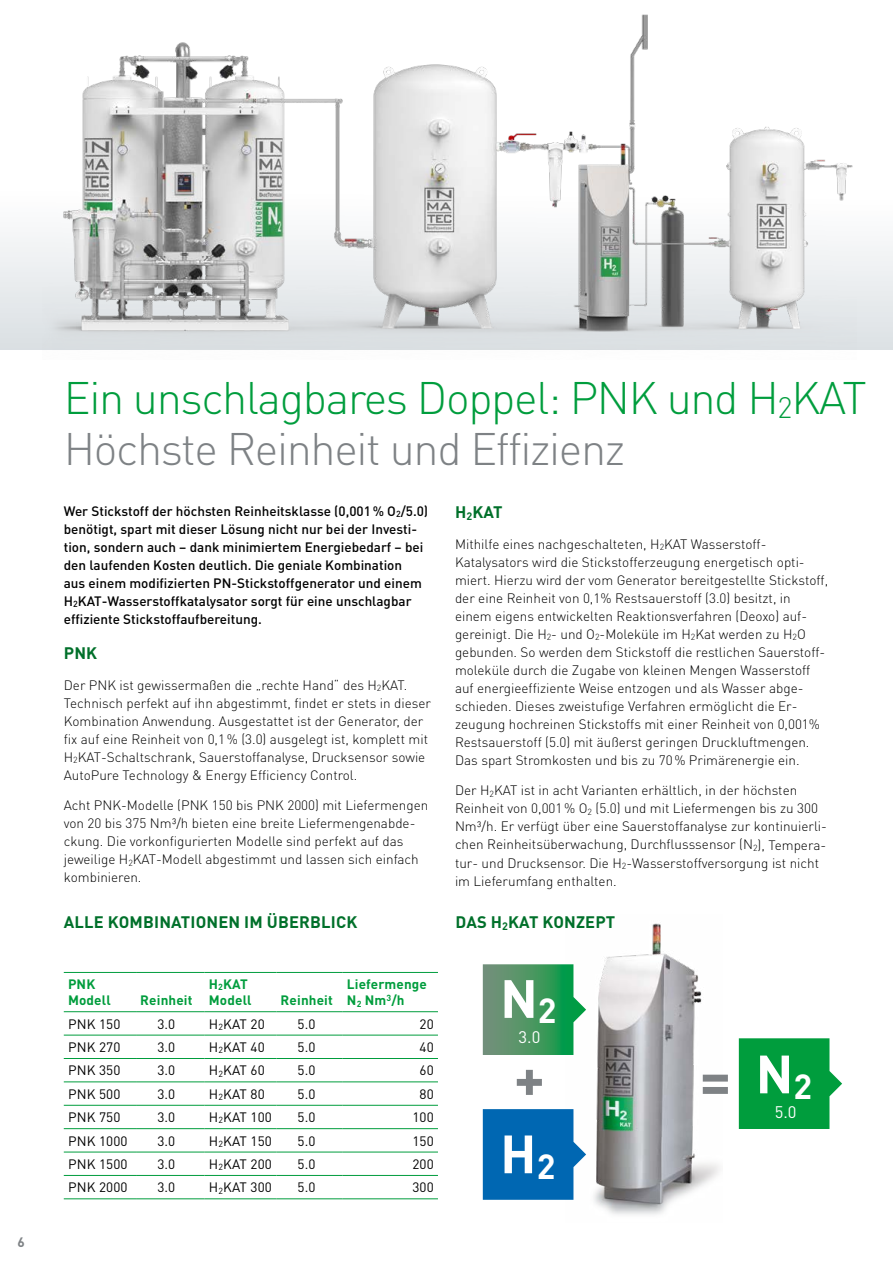
<style>
.page{position:relative;width:893px;height:1263px;background:#fff}
.page>*{position:absolute;margin:0;border:0;box-sizing:border-box;transform-origin:0 0}
.t1{font:700 56.7px "DIN Pro";color:#7e8285}
.t2{font:700 52.95px "DIN Pro";color:#fff}
.t3{font:300 45px/51px "DIN Pro";letter-spacing:-.03em;color:#009d3d}
.t4{font:16.65px "DIN Pro";color:#fff}
.t5{font:700 16.5px "DIN Pro";letter-spacing:.01em;color:#00702a}
.t6{font:300 13.5px/18px "DIN Pro";color:#000}
.t7{font:500 13.5px/18px "DIN Pro";color:#000}
.t8{font:13.5px "DIN Pro";letter-spacing:.01em;color:#000}
.t9{font:700 13.5px/16.2px "DIN Pro";letter-spacing:.01em;color:#009d3d}
.t10{font:700 13.5px "DIN Pro";color:#7e8285}
.s1{color:#7e8285}
</style>
<div class="page">
<div style="left:0;top:0;width:893px;height:349px;background:linear-gradient(to bottom,#fff,#e6eaec)"></div>
<img style="left:594px;top:923px;width:126px;height:292px">
<svg style="left:64px;top:1012px;width:374px;height:163px"></svg>
<hr style="left:64px;top:1035px;width:72px;height:1px;background:#009d3d">
<hr style="left:136px;top:1035px;width:69px;height:1px;background:#009d3d">
<hr style="left:205px;top:1035px;width:71px;height:1px;background:#009d3d">
<hr style="left:276px;top:1035px;width:67px;height:1px;background:#009d3d">
<hr style="left:343px;top:1035px;width:95px;height:1px;background:#009d3d">
<hr style="left:64px;top:1058px;width:72px;height:1px;background:#009d3d">
<hr style="left:136px;top:1058px;width:69px;height:1px;background:#009d3d">
<hr style="left:205px;top:1058px;width:71px;height:1px;background:#009d3d">
<hr style="left:276px;top:1058px;width:67px;height:1px;background:#009d3d">
<hr style="left:343px;top:1058px;width:95px;height:1px;background:#009d3d">
<hr style="left:64px;top:1081px;width:72px;height:1px;background:#009d3d">
<hr style="left:136px;top:1081px;width:69px;height:1px;background:#009d3d">
<hr style="left:205px;top:1081px;width:71px;height:1px;background:#009d3d">
<hr style="left:276px;top:1081px;width:67px;height:1px;background:#009d3d">
<hr style="left:343px;top:1081px;width:95px;height:1px;background:#009d3d">
<hr style="left:64px;top:1105px;width:72px;height:1px;background:#009d3d">
<hr style="left:136px;top:1105px;width:69px;height:1px;background:#009d3d">
<hr style="left:205px;top:1105px;width:71px;height:1px;background:#009d3d">
<hr style="left:276px;top:1105px;width:67px;height:1px;background:#009d3d">
<hr style="left:343px;top:1105px;width:95px;height:1px;background:#009d3d">
<hr style="left:64px;top:1152px;width:72px;height:1px;background:#009d3d">
<hr style="left:136px;top:1152px;width:69px;height:1px;background:#009d3d">
<hr style="left:205px;top:1152px;width:71px;height:1px;background:#009d3d">
<hr style="left:276px;top:1152px;width:67px;height:1px;background:#009d3d">
<hr style="left:343px;top:1152px;width:95px;height:1px;background:#009d3d">
<hr style="left:64px;top:1175px;width:72px;height:1px;background:#009d3d">
<hr style="left:136px;top:1175px;width:69px;height:1px;background:#009d3d">
<hr style="left:205px;top:1175px;width:71px;height:1px;background:#009d3d">
<hr style="left:276px;top:1175px;width:67px;height:1px;background:#009d3d">
<hr style="left:343px;top:1175px;width:95px;height:1px;background:#009d3d">
<hr style="left:64px;top:972px;width:72px;height:1px;background:#009d3d">
<hr style="left:136px;top:972px;width:69px;height:1px;background:#009d3d">
<hr style="left:205px;top:972px;width:71px;height:1px;background:#009d3d">
<hr style="left:276px;top:972px;width:67px;height:1px;background:#009d3d">
<hr style="left:343px;top:972px;width:95px;height:1px;background:#009d3d">
<hr style="left:64px;top:1011px;width:72px;height:1px;background:#009d3d">
<hr style="left:136px;top:1011px;width:69px;height:1px;background:#009d3d">
<hr style="left:205px;top:1011px;width:71px;height:1px;background:#009d3d">
<hr style="left:276px;top:1011px;width:67px;height:1px;background:#009d3d">
<hr style="left:343px;top:1011px;width:95px;height:1px;background:#009d3d">
<hr style="left:64px;top:1198px;width:72px;height:1px;background:#009d3d">
<hr style="left:136px;top:1198px;width:69px;height:1px;background:#009d3d">
<hr style="left:205px;top:1198px;width:71px;height:1px;background:#009d3d">
<hr style="left:276px;top:1198px;width:67px;height:1px;background:#009d3d">
<hr style="left:343px;top:1198px;width:95px;height:1px;background:#009d3d">
<hr style="left:64px;top:1128px;width:72px;height:1px;background:#009d3d">
<hr style="left:136px;top:1128px;width:69px;height:1px;background:#009d3d">
<hr style="left:205px;top:1128px;width:71px;height:1px;background:#009d3d">
<hr style="left:276px;top:1128px;width:67px;height:1px;background:#009d3d">
<hr style="left:343px;top:1128px;width:95px;height:1px;background:#009d3d">
<svg style="left:739px;top:1038px;width:103px;height:91px;background:#1ba751"></svg>
<svg style="left:483px;top:964px;width:103px;height:91px;background:#57a172"></svg>
<svg style="left:483px;top:1109px;width:103px;height:91px;background:#1b77ba"></svg>
<img style="left:43px;top:7px;width:813px;height:343px">
<p class="t10" style="left:18px;top:1233px;width:9px">6</p>
<h3 class="t3" style="left:64px;top:370px;width:804px">Ein unschlagbares Doppel: PNK und H<sub>2</sub>KAT<br><span class="s1">Höchste Reinheit und Effizienz</span></h3>
<p class="t7" style="left:64px;top:501px;width:366px">Wer Stickstoff der höchsten Reinheitsklasse (0,001% O<sub>2</sub>/5.0) benötigt, spart mit dieser Lösung nicht nur bei der Investi&shy;tion, sondern auch – dank minimiertem Energiebedarf – bei den laufenden Kosten deutlich. Die geniale Kombination<br>aus einem modifizierten PN-Stickstoffgenerator und einem H<sub>2</sub>KAT-Wasserstoffkatalysator sorgt für eine unschlagbar effiziente Stickstoffaufbereitung.</p>
<p class="t5" style="left:64px;top:642px;width:35px">PNK</p>
<p class="t6" style="left:64px;top:675px;width:369px">Der PNK ist gewissermaßen die „rechte Hand“ des H<sub>2</sub>KAT.<br>Technisch perfekt auf ihn abgestimmt, findet er stets in dieser Kombination Anwendung. Ausgestattet ist der Generator, der fix auf eine Reinheit von 0,1% (3.0) ausgelegt ist, komplett mit H<sub>2</sub>KAT-Schaltschrank, Sauerstoffanalyse, Drucksensor sowie AutoPure Technology &amp; Energy Efficiency Control.</p>
<p class="t6" style="left:64px;top:796px;width:366px">Acht PNK-Modelle (PNK 150 bis PNK 2000) mit Liefermengen von 20 bis 375 Nm³/h bieten eine breite Liefermengenabde&shy;ckung. Die vorkonfigurierten Modelle sind perfekt auf das jeweilige H<sub>2</sub>KAT-Modell abgestimmt und lassen sich einfach kombinieren.</p>
<p class="t5" style="left:455px;top:501px;width:49px">H<sub>2</sub>KAT</p>
<p class="t6" style="left:455px;top:534px;width:375px">Mithilfe eines nachgeschalteten, H<sub>2</sub>KAT Wasserstoff-Katalysators wird die Stickstofferzeugung energetisch opti&shy;miert. Hierzu wird der vom Generator bereitgestellte Stickstoff, der eine Reinheit von 0,1% Restsauerstoff (3.0) besitzt, in einem eigens entwickelten Reaktionsverfahren (Deoxo) auf&shy;gereinigt. Die H<sub>2</sub>- und O<sub>2</sub>-Moleküle im H<sub>2</sub>Kat werden zu H<sub>2</sub>O gebunden. So werden dem Stickstoff die restlichen Sauerstoff&shy;moleküle durch die Zugabe von kleinen Mengen Wasserstoff auf energieeffiziente Weise entzogen und als Wasser abge&shy;schieden. Dieses zweistufige Verfahren ermöglicht die Er&shy;zeugung hochreinen Stickstoffs mit einer Reinheit von 0,001% Restsauerstoff (5.0) mit äußerst geringen Druckluftmengen.<br>Das spart Stromkosten und bis zu 70% Primärenergie ein.</p>
<p class="t6" style="left:455px;top:781px;width:373px">Der H<sub>2</sub>KAT ist in acht Varianten erhältlich, in der höchsten Reinheit von 0,001% O<sub>2</sub> (5.0) und mit Liefermengen bis zu 300<br>Nm³/h. Er verfügt über eine Sauerstoffanalyse zur kontinuierli&shy;chen Reinheitsüberwachung, Durchflusssensor (N<sub>2</sub>), Tempera&shy;tur- und Drucksensor. Die H<sub>2</sub>-Wasserstoffversorgung ist nicht im Lieferumfang enthalten.</p>
<p class="t5" style="left:64px;top:911px;width:295px">ALLE KOMBINATIONEN IM ÜBERBLICK</p>
<p class="t5" style="left:456px;top:911px;width:161px">DAS H<sub>2</sub>KAT KONZEPT</p>
<p class="t9" style="left:68px;top:975px;width:44px">PNK<br>Modell</p>
<p class="t9" style="left:140px;top:992px;width:54px">Reinheit</p>
<p class="t9" style="left:209px;top:975px;width:44px">H<sub>2</sub>KAT<br>Modell</p>
<p class="t9" style="left:281px;top:992px;width:54px">Reinheit</p>
<p class="t9" style="left:347px;top:975px;width:82px">Liefermenge<br>N<sub>2</sub> Nm<sup>3</sup>/h</p>
<p class="t8" style="left:68px;top:1014px;width:54px">PNK 150</p>
<p class="t8" style="left:157px;top:1014px;width:19px">3.0</p>
<p class="t8" style="left:209px;top:1014px;width:57px">H<sub>2</sub>KAT 20</p>
<p class="t8" style="left:298px;top:1014px;width:19px">5.0</p>
<p class="t8" style="left:420px;top:1014px;width:16px">20</p>
<p class="t8" style="left:68px;top:1038px;width:54px">PNK 270</p>
<p class="t8" style="left:157px;top:1038px;width:19px">3.0</p>
<p class="t8" style="left:209px;top:1038px;width:57px">H<sub>2</sub>KAT 40</p>
<p class="t8" style="left:298px;top:1038px;width:19px">5.0</p>
<p class="t8" style="left:420px;top:1038px;width:16px">40</p>
<p class="t8" style="left:68px;top:1061px;width:54px">PNK 350</p>
<p class="t8" style="left:157px;top:1061px;width:19px">3.0</p>
<p class="t8" style="left:209px;top:1061px;width:57px">H<sub>2</sub>KAT 60</p>
<p class="t8" style="left:298px;top:1061px;width:19px">5.0</p>
<p class="t8" style="left:420px;top:1061px;width:16px">60</p>
<p class="t8" style="left:68px;top:1085px;width:54px">PNK 500</p>
<p class="t8" style="left:157px;top:1085px;width:19px">3.0</p>
<p class="t8" style="left:209px;top:1085px;width:57px">H<sub>2</sub>KAT 80</p>
<p class="t8" style="left:298px;top:1085px;width:19px">5.0</p>
<p class="t8" style="left:420px;top:1085px;width:16px">80</p>
<p class="t8" style="left:68px;top:1108px;width:54px">PNK 750</p>
<p class="t8" style="left:157px;top:1108px;width:19px">3.0</p>
<p class="t8" style="left:209px;top:1108px;width:65px">H<sub>2</sub>KAT 100</p>
<p class="t8" style="left:298px;top:1108px;width:19px">5.0</p>
<p class="t8" style="left:413px;top:1108px;width:23px">100</p>
<p class="t8" style="left:68px;top:1131px;width:61px">PNK 1000</p>
<p class="t8" style="left:157px;top:1131px;width:19px">3.0</p>
<p class="t8" style="left:209px;top:1131px;width:65px">H<sub>2</sub>KAT 150</p>
<p class="t8" style="left:298px;top:1131px;width:19px">5.0</p>
<p class="t8" style="left:413px;top:1131px;width:23px">150</p>
<p class="t8" style="left:68px;top:1155px;width:61px">PNK 1500</p>
<p class="t8" style="left:157px;top:1155px;width:19px">3.0</p>
<p class="t8" style="left:209px;top:1155px;width:65px">H<sub>2</sub>KAT 200</p>
<p class="t8" style="left:298px;top:1155px;width:19px">5.0</p>
<p class="t8" style="left:413px;top:1155px;width:23px">200</p>
<p class="t8" style="left:68px;top:1178px;width:61px">PNK 2000</p>
<p class="t8" style="left:157px;top:1178px;width:19px">3.0</p>
<p class="t8" style="left:209px;top:1178px;width:65px">H<sub>2</sub>KAT 300</p>
<p class="t8" style="left:298px;top:1178px;width:19px">5.0</p>
<p class="t8" style="left:413px;top:1178px;width:23px">300</p>
<h2 class="t2" style="left:500px;top:963px;width:58px">N<sub>2</sub></h2>
<p class="t4" style="left:519px;top:1025px;width:23px">3.0</p>
<h1 class="t1" style="left:514px;top:1039px;width:32px">+</h1>
<h1 class="t1" style="left:700px;top:1041px;width:32px">=</h1>
<h2 class="t2" style="left:500px;top:1118px;width:57px">H<sub>2</sub></h2>
<h2 class="t2" style="left:756px;top:1038px;width:58px">N<sub>2</sub></h2>
<p class="t4" style="left:775px;top:1101px;width:23px">5.0</p>
</div>
